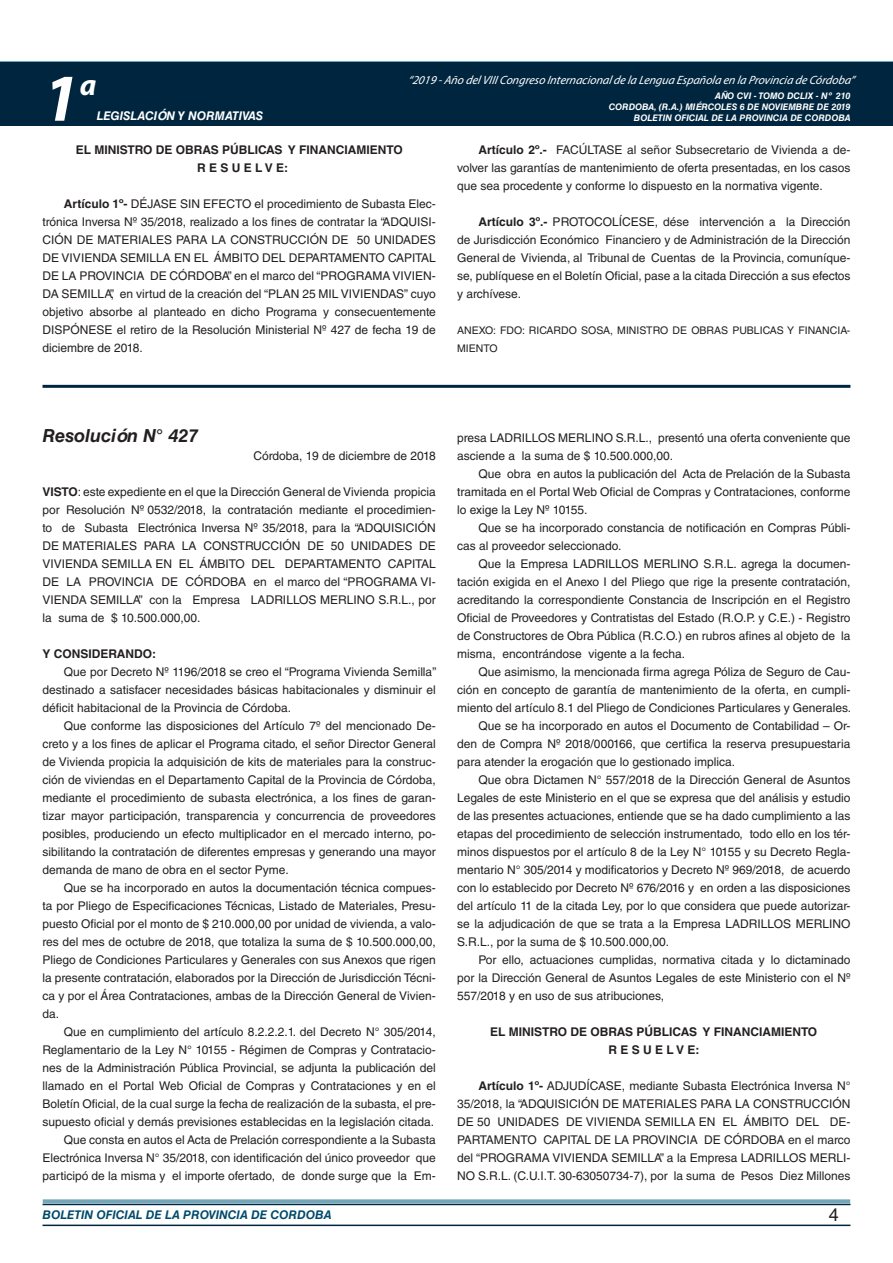
<style>
.page{position:relative;width:893px;height:1263px;background:#fff}
.page>*{position:absolute;margin:0;border:0;box-sizing:border-box;transform-origin:0 0}
.t1{font:italic 700 67.5px "Myriad Pro";color:#fff}
.t2{font:italic 700 30px "Myriad Pro";color:#fff}
.t3{font:italic 700 18px "Helvetica LT Std";color:#231f20}
.t4{font:18px "Helvetica LT Std";color:#231f20}
.t5{font:12px/18px "Helvetica LT Std";color:#231f20;text-align:justify}
.t6{font:700 12px/18px "Helvetica LT Std";color:#231f20;text-align:center}
.t7{font:italic 12px "Myriad Pro";color:#fff}
.t8{font:italic 700 12px "Helvetica LT Std";color:#004b6c}
.t9{font:italic 700 12px "Helvetica LT Std";color:#fff}
.t10{font:10.5px "Helvetica LT Std";color:#231f20}
.t11{font:italic 700 9px/10.8px "Helvetica LT Std";color:#fff;text-align:right}
.s1{font-weight:700}
</style>
<div class="page">
<div style="left:0;top:61px;width:893px;height:6px;background:#73a5b8"></div>
<div style="left:0;top:62px;width:893px;height:64px;background:#00263f"></div>
<hr style="left:43px;top:1224px;width:807px;height:2px;background:#00263f">
<div style="left:42px;top:1198px;width:809px;height:8px;background:#fff;opacity:.75"></div>
<hr style="left:43px;top:385px;width:807px;height:3px;background:#00263f">
<h1 class="t1" style="left:43px;top:54px;width:38px">1</h1>
<h2 class="t2" style="left:80px;top:66px;width:18px">a</h2>
<p class="t9" style="left:97px;top:109px;width:168px">LEGISLACIÓN Y NORMATIVAS</p>
<p class="t7" style="left:408px;top:72px;width:448px">“2019 -Año delVIIICongreso Internacionalde la Lengua Esp añola en la Provincia de Córdoba”</p>
<p class="t11" style="left:609px;top:91px;width:243px">AÑO CVI - TOMO DCLIX - Nº 210<br>CORDOBA, (R.A.) MIÉRCOLES 6 DE NOVIEMBRE DE 2019<br>BOLETIN OFICIAL DE LA PROVINCIA DE CORDOBA</p>
<p class="t6" style="left:76px;top:140px;width:328px">EL MINISTRO DE OBRAS PÚBLICAS Y FINANCIAMIENTO<br>R E S U E L V E:</p>
<p class="t5" style="left:43px;top:195px;width:395px;text-indent:21px"><span class="s1">Artículo 1º-</span> DÉJASE SIN EFECTO el procedimiento de Subasta Elec&shy;trónica Inversa Nº 35/2018, realizado a los fines de contratar la “ADQUISI-CIÓN DE MATERIALES PARA LA CONSTRUCCIÓN DE 50 UNIDADES DE VIVIENDA SEMILLA EN EL ÁMBITO DEL DEPARTAMENTO CAPITAL DE LA PROVINCIA DE CÓRDOBA” en el marco del “PROGRAMA VIVIEN-DA SEMILLA”, en virtud de la creación del “PLAN 25 MIL VIVIENDAS” cuyo objetivo absorbe al planteado en dicho Programa y consecuentemente DISPÓNESE el retiro de la Resolución Ministerial Nº 427 de fecha 19 de diciembre de 2018.</p>
<p class="t5" style="left:457px;top:141px;width:395px;text-indent:21px"><span class="s1">Artículo 2º.-</span> FACÚLTASE al señor Subsecretario de Vivienda a de&shy;volver las garantías de mantenimiento de oferta presentadas, en los casos que sea procedente y conforme lo dispuesto en la normativa vigente.</p>
<p class="t5" style="left:457px;top:213px;width:395px;text-indent:21px"><span class="s1">Artículo 3º.-</span> PROTOCOLÍCESE, dése intervención a la Dirección de Jurisdicción Económico Financiero y de Administración de la Dirección General de Vivienda, al Tribunal de Cuentas de la Provincia, comuníque&shy;se, publíquese en el Boletín Oficial, pase a la citada Dirección a sus efectos y archívese.</p>
<p class="t10" style="left:457px;top:324px;width:87px">ANEXO: FDO: Ricardo</p>
<p class="t10" style="left:581px;top:324px;width:16px">Sosa</p>
<p class="t10" style="left:610px;top:324px;width:23px">, Ministro</p>
<p class="t10" style="left:672px;top:324px;width:35px">de Obras</p>
<p class="t10" style="left:732px;top:324px;width:15px">Publicas</p>
<p class="t10" style="left:787px;top:324px;width:25px">y Financia</p>
<p class="t10" style="left:847px;top:324px;width:5px">-</p>
<p class="t10" style="left:457px;top:342px;width:8px">miento</p>
<h3 class="t3" style="left:43px;top:424px;width:157px">Resolución N° 427</h3>
<p class="t5" style="left:254px;top:447px;width:184px">Córdoba, 19 de diciembre de 2018</p>
<p class="t5" style="left:43px;top:483px;width:395px"><span class="s1">VISTO</span>: este expediente en el que la Dirección General de Vivienda propicia por Resolución Nº 0532/2018, la contratación mediante el procedimien&shy;to de Subasta Electrónica Inversa Nº 35/2018, para la “ADQUISICIÓN DE MATERIALES PARA LA CONSTRUCCIÓN DE 50 UNIDADES DE VIVIENDA SEMILLA EN EL ÁMBITO DEL DEPARTAMENTO CAPITAL DE LA PROVINCIA DE CÓRDOBA en el marco del “PROGRAMA VI-VIENDA SEMILLA” con la Empresa LADRILLOS MERLINO S.R.L., por la suma de $ 10.500.000,00.</p>
<p class="t6" style="left:43px;top:644px;width:115px">Y CONSIDERANDO:</p>
<p class="t5" style="left:43px;top:663px;width:395px;text-indent:21px">Que por Decreto Nº 1196/2018 se creo el “Programa Vivienda Semilla” destinado a satisfacer necesidades básicas habitacionales y disminuir el déficit habitacional de la Provincia de Córdoba.</p>
<p class="t5" style="left:43px;top:717px;width:395px;text-indent:21px">Que conforme las disposiciones del Artículo 7º del mencionado De&shy;creto y a los fines de aplicar el Programa citado, el señor Director General de Vivienda propicia la adquisición de kits de materiales para la construc&shy;ción de viviendas en el Departamento Capital de la Provincia de Córdoba, mediante el procedimiento de subasta electrónica, a los fines de garan&shy;tizar mayor participación, transparencia y concurrencia de proveedores posibles, produciendo un efecto multiplicador en el mercado interno, po&shy;sibilitando la contratación de diferentes empresas y generando una mayor demanda de mano de obra en el sector Pyme.</p>
<p class="t5" style="left:43px;top:879px;width:395px;text-indent:21px">Que se ha incorporado en autos la documentación técnica compues&shy;ta por Pliego de Especificaciones Técnicas, Listado de Materiales, Presu&shy;puesto Oficial por el monto de $ 210.000,00 por unidad de vivienda, a valo&shy;res del mes de octubre de 2018, que totaliza la suma de $ 10.500.000,00, Pliego de Condiciones Particulares y Generales con sus Anexos que rigen la presente contratación, elaborados por la Dirección de Jurisdicción Técni&shy;ca y por el Área Contrataciones, ambas de la Dirección General de Vivien&shy;da.</p>
<p class="t5" style="left:43px;top:1023px;width:395px;text-align:right">Que en cumplimiento del artículo 8.2.2.2.1. del Decreto N° 305/2014, Reglamentario de la Ley N° 10155 - Régimen de Compras y Contratacio&shy;nes de la Administración Pública Provincial, se adjunta la publicación del llamado en el Portal Web Oficial de Compras y Contrataciones y en el Boletín Oficial, de la cual surge la fecha de realización de la subasta, el pre&shy;supuesto oficial y demás previsiones establecidas en la legislación citada.<br>Que consta en autos el Acta de Prelación correspondiente a la Subasta Electrónica Inversa N° 35/2018, con identificación del único proveedor que participó de la misma y el importe ofertado, de donde surge que la Em-</p>
<p class="t5" style="left:457px;top:429px;width:395px">presa LADRILLOS MERLINO S.R.L., presentó una oferta conveniente que asciende a la suma de $ 10.500.000,00.</p>
<p class="t5" style="left:457px;top:465px;width:395px;text-indent:21px">Que obra en autos la publicación del Acta de Prelación de la Subasta tramitada en el Portal Web Oficial de Compras y Contrataciones, conforme lo exige la Ley Nº 10155.</p>
<p class="t5" style="left:457px;top:519px;width:395px;text-indent:21px">Que se ha incorporado constancia de notificación en Compras Públi&shy;cas al proveedor seleccionado.</p>
<p class="t5" style="left:457px;top:555px;width:395px;text-indent:21px">Que la Empresa LADRILLOS MERLINO S.R.L. agrega la documen&shy;tación exigida en el Anexo I del Pliego que rige la presente contratación, acreditando la correspondiente Constancia de Inscripción en el Registro Oficial de Proveedores y Contratistas del Estado (R.O.P. y C.E.) - Registro de Constructores de Obra Pública (R.C.O.) en rubros afines al objeto de la misma, encontrándose vigente a la fecha.</p>
<p class="t5" style="left:478px;top:663px;width:374px">Que asimismo, la mencionada firma agrega Póliza de Seguro de Cau-</p>
<p class="t5" style="left:457px;top:681px;width:395px">ción en concepto de garantía de mantenimiento de la oferta, en cumpli-</p>
<p class="t5" style="left:457px;top:699px;width:396px">miento del artículo 8.1 del Pliego de Condiciones Particulares y Generales.</p>
<p class="t5" style="left:478px;top:717px;width:374px">Que se ha incorporado en autos el Documento de Contabilidad – Or-</p>
<p class="t5" style="left:457px;top:735px;width:395px">den de Compra Nº 2018/000166, que certifica la reserva presupuestaria</p>
<p class="t5" style="left:457px;top:753px;width:279px">para atender la erogación que lo gestionado implica.</p>
<p class="t5" style="left:478px;top:771px;width:374px">Que obra Dictamen N° 557/2018 de la Dirección General de Asuntos</p>
<p class="t5" style="left:457px;top:789px;width:395px">Legales de este Ministerio en el que se expresa que del análisis y estudio</p>
<p class="t5" style="left:457px;top:807px;width:395px">de las presentes actuaciones, entiende que se ha dado cumplimiento a las</p>
<p class="t5" style="left:457px;top:825px;width:395px">etapas del procedimiento de selección instrumentado, todo ello en los tér-</p>
<p class="t5" style="left:457px;top:843px;width:395px">minos dispuestos por el artículo 8 de la Ley N° 10155 y su Decreto Regla-</p>
<p class="t5" style="left:457px;top:861px;width:395px">mentario N° 305/2014 y modificatorios y Decreto Nº 969/2018, de acuerdo</p>
<p class="t5" style="left:457px;top:879px;width:395px">con lo establecido por Decreto Nº 676/2016 y en orden a las disposiciones</p>
<p class="t5" style="left:457px;top:897px;width:395px">del artículo 11 de la citada Ley, por lo que considera que puede autorizar-</p>
<p class="t5" style="left:457px;top:915px;width:395px">se la adjudicación de que se trata a la Empresa LADRILLOS MERLINO</p>
<p class="t5" style="left:457px;top:933px;width:213px">S.R.L., por la suma de $ 10.500.000,00.</p>
<p class="t5" style="left:478px;top:951px;width:374px">Por ello, actuaciones cumplidas, normativa citada y lo dictaminado</p>
<p class="t5" style="left:457px;top:969px;width:395px">por la Dirección General de Asuntos Legales de este Ministerio con el Nº</p>
<p class="t5" style="left:457px;top:987px;width:209px">557/2018 y en uso de sus atribuciones,</p>
<p class="t6" style="left:490px;top:1022px;width:328px">EL MINISTRO DE OBRAS PÚBLICAS Y FINANCIAMIENTO<br>R E S U E L V E:</p>
<p class="t5" style="left:457px;top:1077px;width:395px;text-indent:21px"><span class="s1">Artículo 1º-</span> ADJUDÍCASE, mediante Subasta Electrónica Inversa N° 35/2018, la “ADQUISICIÓN DE MATERIALES PARA LA CONSTRUCCIÓN DE 50 UNIDADES DE VIVIENDA SEMILLA EN EL ÁMBITO DEL DE-PARTAMENTO CAPITAL DE LA PROVINCIA DE CÓRDOBA en el marco del “PROGRAMA VIVIENDA SEMILLA” a la Empresa LADRILLOS MERLI-NO S.R.L. (C.U.I.T. 30-63050734-7), por la suma de Pesos Diez Millones</p>
<p class="t8" style="left:43px;top:1208px;width:290px">BOLETIN OFICIAL DE LA PROVINCIA DE CORDOBA</p>
<h3 class="t4" style="left:829px;top:1204px;width:12px">4</h3>
</div>
